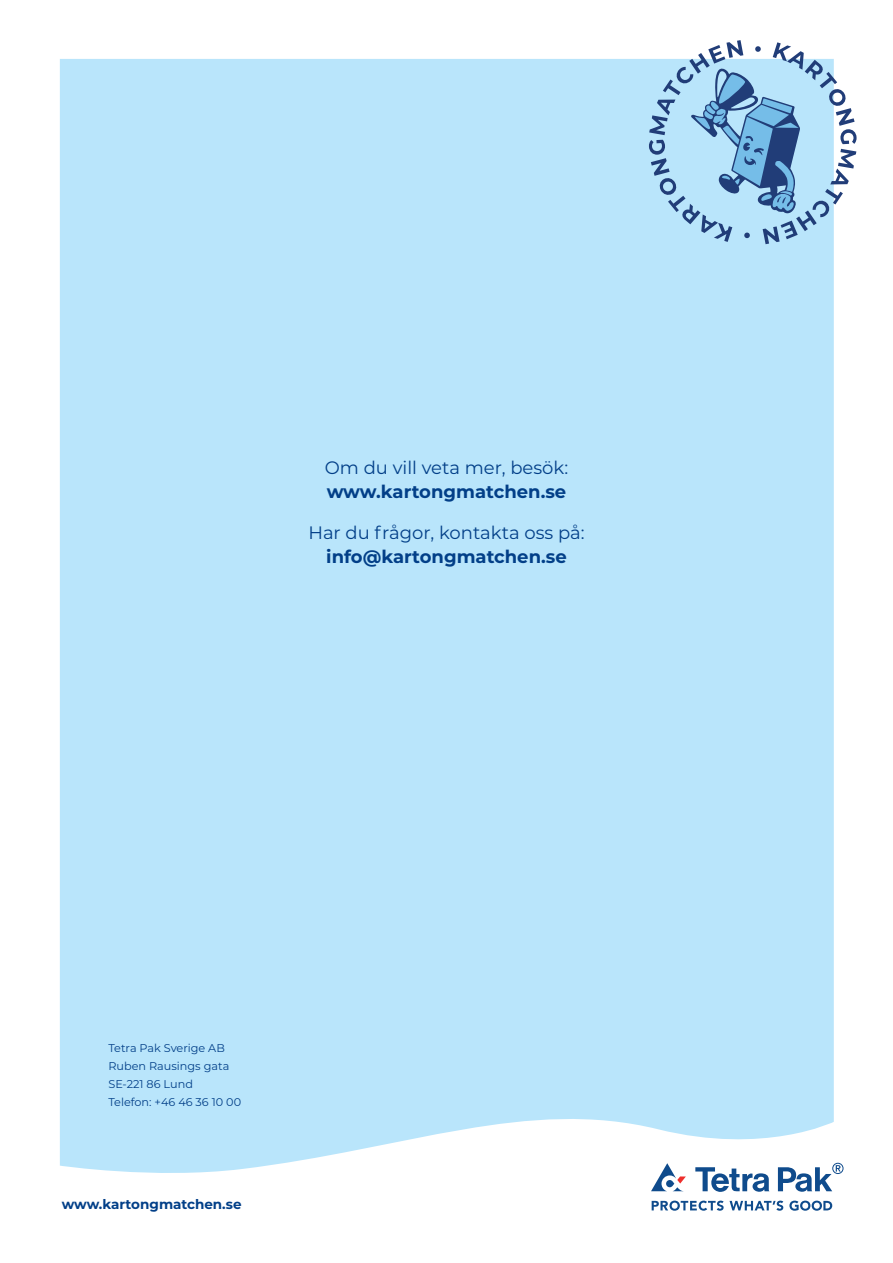
<style>
.page{position:relative;width:893px;height:1263px;background:#fff}
.page>*{position:absolute;margin:0;border:0;box-sizing:border-box;transform-origin:0 0}
.t1{font:18px "Montserrat";color:#023f88}
.t2{font:700 18px "Montserrat";color:#023f88}
.t3{font:700 13.5px "Montserrat";color:#023f88}
.t4{font:11.25px "Montserrat";color:#023f88}
</style>
<div class="page">
<div style="left:60px;top:59px;width:774px;height:1120px;background:#b9e5fb"></div>
<svg style="left:652px;top:1200px;width:131px;height:11px"></svg>
<svg style="left:789px;top:1200px;width:43px;height:11px"></svg>
<svg style="left:695px;top:1167px;width:74px;height:25px"></svg>
<svg style="left:651px;top:1163px;width:35px;height:28px"></svg>
<svg style="left:778px;top:1163px;width:65px;height:29px"></svg>
<svg style="left:649px;top:40px;width:208px;height:204px"></svg>
<p class="t1" style="left:325px;top:456px;width:245px">Om du vill veta mer, besök:</p>
<p class="t2" style="left:327px;top:479px;width:241px">www.kartongmatchen.se</p>
<p class="t1" style="left:308px;top:521px;width:278px">Har du frågor, kontakta oss på:</p>
<p class="t2" style="left:326px;top:544px;width:242px">info@kartongmatchen.se</p>
<p class="t4" style="left:108px;top:1040px;width:118px">Tetra Pak Sverige AB</p>
<p class="t4" style="left:108px;top:1058px;width:122px">Ruben Rausings gata</p>
<p class="t4" style="left:108px;top:1076px;width:86px">SE-221 86 Lund</p>
<p class="t4" style="left:108px;top:1094px;width:134px">Telefon: +46 46 36 10 00</p>
<p class="t3" style="left:62px;top:1195px;width:181px">www.kartongmatchen.se</p>
</div>
